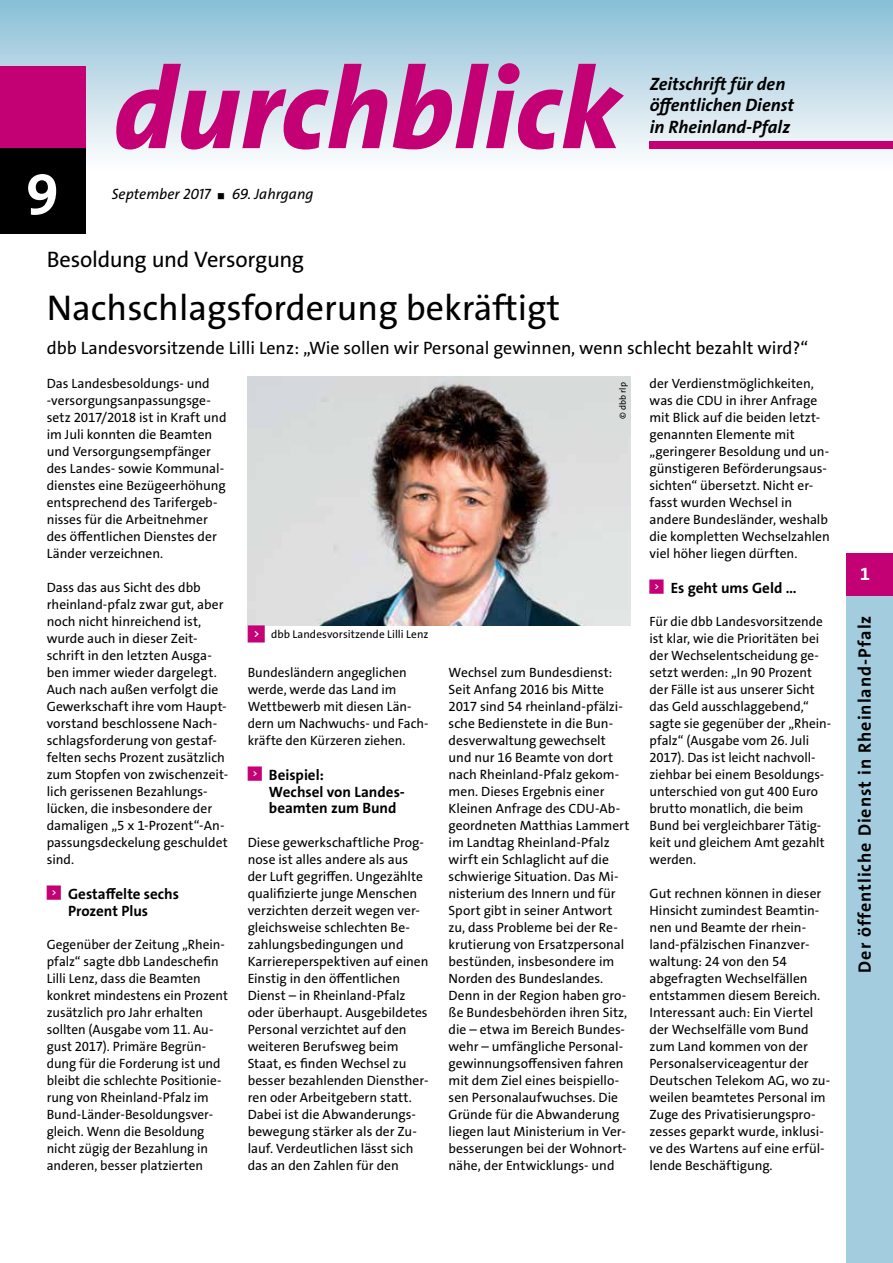
<style>
.page{position:relative;width:893px;height:1263px;background:#fff}
.page>*{position:absolute;margin:0;border:0;box-sizing:border-box;transform-origin:0 0}
.t1{font:italic 800 115.5px "The Sans Os F";color:#c40075}
.t2{font:700 57px "The Sans Os F";color:#fff}
.t3{font:36px "The Sans Os F";color:#000}
.t4{font:22.5px "The Sans Os F";letter-spacing:-.01em;color:#000}
.t5{font:18px "The Sans Os F";color:#000}
.t6{font:italic 700 18px/21.6px "The Sans Os F";color:#000}
.t7{font:700 18px "The Sans Os F";letter-spacing:.055em;color:#000}
.t8{font:700 18px "The Sans Os F";color:#fff}
.t9{font:700 15px/16.5px "The Sans Os F";color:#000}
.t10{font:italic 15px "The Sans Os F";color:#000}
.t11{font:13.5px/17px "The Sans Os F";color:#000}
.t12{font:11.25px "The Sans Os F";letter-spacing:.01em;color:#000}
.t13{font:9px "The Sans Os F";letter-spacing:.01em;color:#000}
.s1{font-family:"Top Numbers";font-size:10.8px;color:#c40075}
</style>
<div class="page">
<img style="left:248px;top:376px;width:382px;height:250px">
<div style="left:846px;top:553px;width:47px;height:710px;background:#a3cddf"></div>
<div style="left:846px;top:553px;width:47px;height:42px;background:#c40075"></div>
<svg style="left:0;top:0;width:893px;height:234px"></svg>
<div style="left:0;top:66px;width:85px;height:83px;background:#c40075"></div>
<div style="left:0;top:149px;width:85px;height:85px;background:#000"></div>
<div style="left:649px;top:141px;width:244px;height:7px;background:#c40075"></div>
<h2 class="t2" style="left:26px;top:148px;width:35px">9</h2>
<h1 class="t1" style="left:113px;top:34px;width:509px">durchblick</h1>
<p class="t10" style="left:112px;top:184px;width:203px">September 2017 ■ 69. Jahrgang</p>
<h3 class="t6" style="left:650px;top:73px;width:146px">Zeitschrift für den öffentlichen Dienst in Rheinland-Pfalz</h3>
<h3 class="t4" style="left:47px;top:245px;width:259px">Besoldung und Versorgung</h3>
<h3 class="t3" style="left:47px;top:284px;width:515px">Nachschlagsforderung bekräftigt</h3>
<h3 class="t5" style="left:47px;top:336px;width:763px">dbb Landesvorsitzende Lilli Lenz: „Wie sollen wir Personal gewinnen, wenn schlecht bezahlt wird?“</h3>
<p class="t11" style="left:47px;top:375px;width:181px">Das Landesbesoldungs- und -versorgungsanpassungsge&shy;setz 2017/2018 ist in Kraft und im Juli konnten die Beamten und Versorgungsempfänger des Landes- sowie Kommunal&shy;dienstes eine Bezügeerhöhung entsprechend des Tarifergeb&shy;nisses für die Arbeitnehmer des öffentlichen Dienstes der<br>Länder verzeichnen.</p>
<p class="t11" style="left:47px;top:579px;width:183px">Dass das aus Sicht des dbb rheinland-pfalz zwar gut, aber noch nicht hinreichend ist, wurde auch in dieser Zeit&shy;schrift in den letzten Ausga&shy;ben immer wieder dargelegt.<br>Auch nach außen verfolgt die<br>Gewerkschaft ihre vom Haupt&shy;vorstand beschlossene Nach&shy;schlagsforderung von gestaf&shy;felten sechs Prozent zusätzlich zum Stopfen von zwischenzeit&shy;lich gerissenen Bezahlungs&shy;lücken, die insbesondere der damaligen „5 x 1-Prozent“-An&shy;passungsdeckelung geschuldet sind.</p>
<p class="t9" style="left:68px;top:886px;width:113px;text-indent:-21px"><sup>&lt;</sup> Gestaffelte sechs<br>Prozent Plus</p>
<p class="t11" style="left:47px;top:936px;width:183px">Gegenüber der Zeitung „Rhein&shy;pfalz“ sagte dbb Landeschefin<br>Lilli Lenz, dass die Beamten konkret mindestens ein Prozent zusätzlich pro Jahr erhalten sollten (Ausgabe vom 11. Au&shy;gust 2017). Primäre Begrün&shy;dung für die Forderung ist und bleibt die schlechte Positionie&shy;rung von Rheinland-Pfalz im<br>Bund-Länder-Besoldungsver&shy;gleich. Wenn die Besoldung nicht zügig der Bezahlung in anderen, besser platzierten</p>
<p class="t11" style="left:649px;top:375px;width:182px">der Verdienstmöglichkeiten, was die CDU in ihrer Anfrage mit Blick auf die beiden letzt&shy;genannten Elemente mit „geringerer Besoldung und un&shy;günstigeren Beförderungsaus&shy;sichten“ übersetzt. Nicht er&shy;fasst wurden Wechsel in andere Bundesländer, weshalb die kompletten Wechselzahlen viel höher liegen dürften.</p>
<p class="t9" style="left:649px;top:580px;width:148px"><sup>&lt;</sup> Es geht ums Geld …</p>
<p class="t11" style="left:649px;top:613px;width:183px">Für die dbb Landesvorsitzende ist klar, wie die Prioritäten bei der Wechselentscheidung ge&shy;setzt werden: „In 90 Prozent der Fälle ist aus unserer Sicht das Geld ausschlaggebend,“ sagte sie gegenüber der „Rhein&shy;pfalz“ (Ausgabe vom 26. Juli<br>2017). Das ist leicht nachvoll&shy;ziehbar bei einem Besoldungs&shy;unterschied von gut 400 Euro brutto monatlich, die beim<br>Bund bei vergleichbarer Tätig&shy;keit und gleichem Amt gezahlt werden.</p>
<p class="t11" style="left:649px;top:885px;width:182px">Gut rechnen können in dieser<br>Hinsicht zumindest Beamtin&shy;nen und Beamte der rhein&shy;land-pfälzischen Finanzver&shy;waltung: 24 von den 54 abgefragten Wechselfällen entstammen diesem Bereich.<br>Interessant auch: Ein Viertel der Wechselfälle vom Bund zum Land kommen von der<br>Personalserviceagentur der<br>Deutschen Telekom AG, wo zu&shy;weilen beamtetes Personal im<br>Zuge des Privatisierungspro&shy;zesses geparkt wurde, inklusi&shy;ve des Wartens auf eine erfül&shy;lende Beschäftigung.</p>
<p class="t13" style="left:617px;top:419px;width:38px;rotate:-90deg">© dbb rlp</p>
<p class="t12" style="left:248px;top:627px;width:182px"><span class="s1">&lt;</span> dbb Landesvorsitzende Lilli Lenz</p>
<p class="t11" style="left:248px;top:664px;width:182px">Bundesländern angeglichen werde, werde das Land im<br>Wettbewerb mit diesen Län&shy;dern um Nachwuchs- und Fach&shy;kräfte den Kürzeren ziehen.</p>
<p class="t9" style="left:269px;top:767px;width:137px;text-indent:-21px"><sup>&lt;</sup> Beispiel:<br>Wechsel von Landes&shy;beamten zum Bund</p>
<p class="t11" style="left:248px;top:834px;width:182px">Diese gewerkschaftliche Prog&shy;nose ist alles andere als aus der Luft gegriffen. Ungezählte qualifizierte junge Menschen verzichten derzeit wegen ver&shy;gleichsweise schlechten Be&shy;zahlungsbedingungen und<br>Karriereperspektiven auf einen<br>Einstig in den öffentlichen<br>Dienst – in Rheinland-Pfalz oder überhaupt. Ausgebildetes<br>Personal verzichtet auf den weiteren Berufsweg beim<br>Staat, es finden Wechsel zu besser bezahlenden Diensther&shy;ren oder Arbeitgebern statt.<br>Dabei ist die Abwanderungs&shy;bewegung stärker als der Zu&shy;lauf. Verdeutlichen lässt sich das an den Zahlen für den</p>
<p class="t11" style="left:449px;top:664px;width:182px">Wechsel zum Bundesdienst:<br>Seit Anfang 2016 bis Mitte<br>2017 sind 54 rheinland-pfälzi&shy;sche Bedienstete in die Bun&shy;desverwaltung gewechselt und nur 16 Beamte von dort nach Rheinland-Pfalz gekom&shy;men. Dieses Ergebnis einer<br>Kleinen Anfrage des CDU-Ab&shy;geordneten Matthias Lammert im Landtag Rheinland-Pfalz wirft ein Schlaglicht auf die schwierige Situation. Das Mi&shy;nisterium des Innern und für<br>Sport gibt in seiner Antwort zu, dass Probleme bei der Re&shy;krutierung von Ersatzpersonal bestünden, insbesondere im<br>Norden des Bundeslandes.<br>Denn in der Region haben gro&shy;ße Bundesbehörden ihren Sitz, die – etwa im Bereich Bundes&shy;wehr – umfängliche Personal&shy;gewinnungsoffensiven fahren mit dem Ziel eines beispiello&shy;sen Personalaufwuchses. Die<br>Gründe für die Abwanderung liegen laut Ministerium in Ver&shy;besserungen bei der Wohnort&shy;nähe, der Entwicklungs- und</p>
<h3 class="t8" style="left:860px;top:562px;width:11px">1</h3>
<h3 class="t7" style="left:853px;top:973px;width:359px;rotate:-90deg">Der öffentliche Dienst in Rheinland-Pfalz</h3>
</div>
